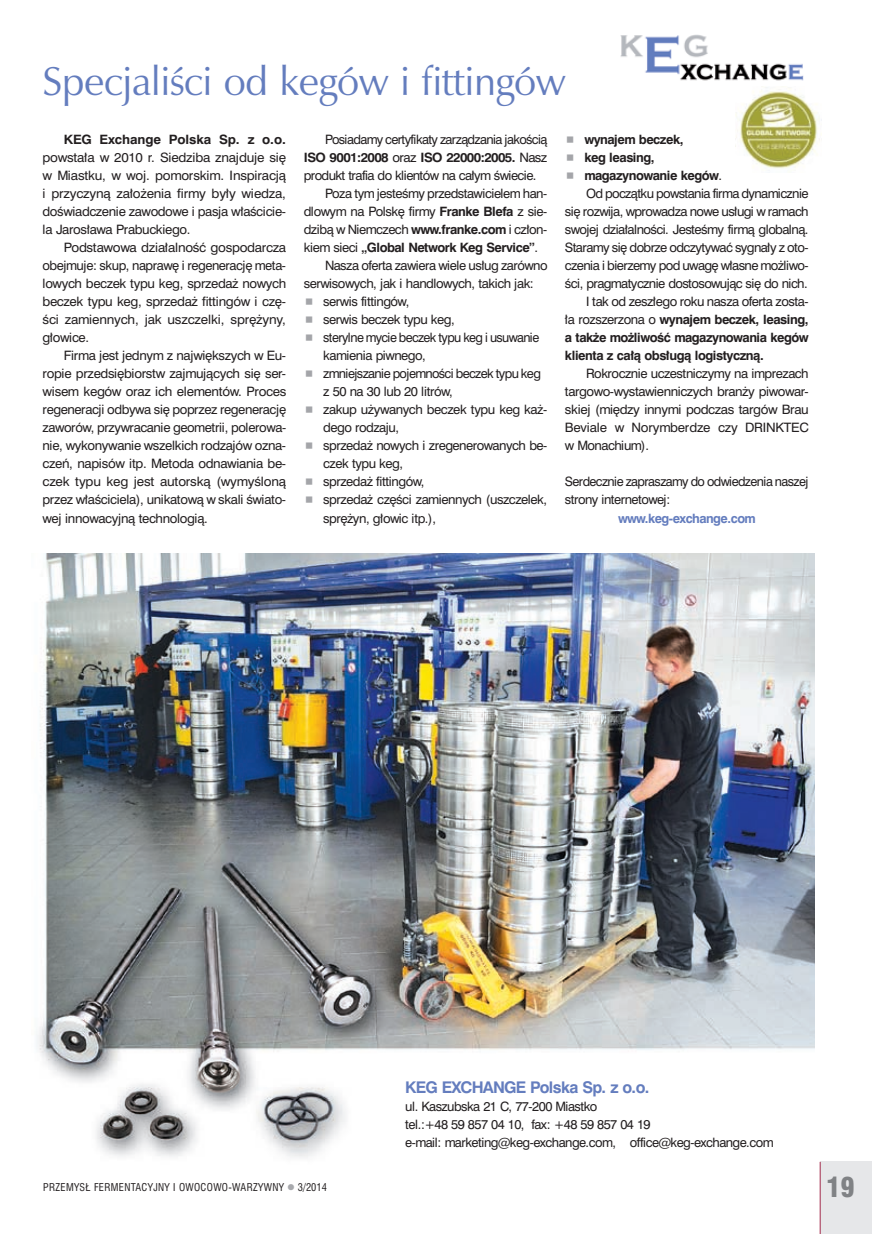
<style>
.page{position:relative;width:872px;height:1234px;background:#fff}
.page>*{position:absolute;margin:0;border:0;box-sizing:border-box;transform-origin:0 0}
.t1{font:40.5px "Zapf Humnst PL Roman A";letter-spacing:-.01em;color:#647dbe}
.t2{font:27px "Swis 721 Blk Cn PL Regular A";color:#808285}
.t3{font:700 15px "Swis 721 PL";letter-spacing:-.005em;color:#647dbe}
.t4{font:12px/18px "Swis 721 PL";color:#231f20;text-align:justify}
.t5{font:12px/18px "Swis 721 PL";color:#231f20;text-align:justify;scale:1.04 1}
.t6{font:700 12px "Swis 721 PL";color:#231f20}
.t7{font:700 12px "Swis 721 PL";letter-spacing:.035em;color:#231f20;scale:1.04 1}
.t8{font:700 12px "Swis 721 PL";letter-spacing:-.005em;color:#647dbe}
.t9{font:10.5px "Swis 721 Cn PL Roman A";letter-spacing:.03em;color:#231f20}
.s1{font-weight:400}
.s2{font-weight:700}
.s3{color:#a8a9ad}
</style>
<div class="page">
<div style="left:820px;top:1161px;width:52px;height:72px;background:#e6e7e9"></div>
<hr style="left:819px;top:1161px;width:1px;height:72px;background:#a32b4c">
<img style="left:36px;top:554px;width:778px;height:604px">
<img style="left:620px;top:34px;width:184px;height:47px">
<img style="left:735px;top:87px;width:85px;height:82px">
<h1 class="t1" style="left:43px;top:56px;width:525px">Specjaliści od kegów i fittingów</h1>
<p class="t7" style="left:64px;top:132px;width:215px">KEG Exchange Polska Sp. z o.o.</p>
<p class="t5" style="left:43px;top:148px;width:235px">powstała w 2010 r. Siedziba znajduje się w Miastku, w woj. pomorskim. Inspiracją i przyczyną założenia firmy były wiedza, doświadczenie zawodowe i pasja właścicie&shy;la Jarosława Prabuckiego.</p>
<p class="t5" style="left:43px;top:238px;width:235px;text-indent:21px">Podstawowa działalność gospodarcza obejmuje: skup, naprawę i regenerację meta&shy;lowych beczek typu keg, sprzedaż nowych beczek typu keg, sprzedaż fittingów i czę&shy;ści zamiennych, jak uszczelki, sprężyny, głowice.</p>
<p class="t4" style="left:43px;top:346px;width:245px;text-indent:21px">Firma jest jednym z największych w Eu&shy;ropie przedsiębiorstw zajmujących się ser&shy;wisem kegów oraz ich elementów. Proces regeneracji odbywa się poprzez regenerację zaworów, przywracanie geometrii, polerowa&shy;nie, wykonywanie wszelkich rodzajów ozna&shy;czeń, napisów itp. Metoda odnawiania be&shy;czek typu keg jest autorską (wymyśloną przez właściciela), unikatową w skali świato&shy;wej innowacyjną technologią.</p>
<p class="t4" style="left:325px;top:130px;width:223px">Posiadamy certyfikaty zarządzania jakością</p>
<p class="t6" style="left:304px;top:150px;width:244px">ISO 9001:2008 <span class="s1">oraz</span> ISO 22000:2005. <span class="s1">Nasz</span></p>
<p class="t4" style="left:304px;top:166px;width:234px">produkt trafia do klientów na całym świecie.</p>
<p class="t4" style="left:325px;top:184px;width:223px">Poza tym jesteśmy przedstawicielem han-</p>
<p class="t4" style="left:304px;top:202px;width:245px">dlowym na Polskę firmy <span class="s2">Franke Blefa</span> z sie-</p>
<p class="t4" style="left:304px;top:220px;width:245px">dzibą w Niemczech <span class="s2">www.franke.com</span> i człon-</p>
<p class="t6" style="left:304px;top:240px;width:236px"><span class="s1">kiem sieci</span> „Global Network Keg Service”<span class="s1">.</span></p>
<p class="t4" style="left:325px;top:256px;width:223px">Nasza oferta zawiera wiele usług zarówno</p>
<p class="t4" style="left:304px;top:274px;width:231px">serwisowych, jak i handlowych, takich jak:</p>
<p class="t4" style="left:323px;top:292px;width:87px">serwis fittingów,</p>
<p class="t4" style="left:323px;top:310px;width:133px">serwis beczek typu keg,</p>
<p class="t4" style="left:323px;top:328px;width:217px">sterylne mycie beczek typu keg i usuwanie</p>
<p class="t4" style="left:323px;top:346px;width:104px">kamienia piwnego,</p>
<p class="t4" style="left:323px;top:364px;width:219px">zmniejszanie pojemności beczek typu keg</p>
<p class="t4" style="left:323px;top:382px;width:131px">z 50 na 30 lub 20 litrów,</p>
<p class="t4" style="left:323px;top:400px;width:225px">zakup używanych beczek typu keg każ-</p>
<p class="t4" style="left:323px;top:418px;width:77px">dego rodzaju,</p>
<p class="t4" style="left:323px;top:436px;width:225px">sprzedaż nowych i zregenerowanych be-</p>
<p class="t4" style="left:323px;top:454px;width:81px">czek typu keg,</p>
<p class="t4" style="left:323px;top:472px;width:102px">sprzedaż fittingów,</p>
<p class="t4" style="left:323px;top:490px;width:225px">sprzedaż części zamiennych (uszczelek,</p>
<p class="t4" style="left:323px;top:508px;width:114px">sprężyn, głowic itp.),</p>
<p class="t6" style="left:584px;top:132px;width:100px">wynajem beczek,</p>
<p class="t6" style="left:584px;top:150px;width:71px">keg leasing,</p>
<p class="t6" style="left:584px;top:168px;width:139px">magazynowanie kegów<span class="s1">.</span></p>
<p class="t4" style="left:586px;top:184px;width:223px">Od początku powstania firma dynamicznie</p>
<p class="t4" style="left:565px;top:202px;width:245px">się rozwija, wprowadza nowe usługi w ramach</p>
<p class="t4" style="left:565px;top:220px;width:245px">swojej działalności. Jesteśmy firmą globalną.</p>
<p class="t4" style="left:565px;top:238px;width:245px">Staramy się dobrze odczytywać sygnały z oto-</p>
<p class="t4" style="left:565px;top:256px;width:245px">czenia i bierzemy pod uwagę własne możliwo-</p>
<p class="t4" style="left:565px;top:274px;width:244px">ści, pragmatycznie dostosowując się do nich.</p>
<p class="t4" style="left:586px;top:292px;width:223px">I tak od zeszłego roku nasza oferta zosta-</p>
<p class="t6" style="left:565px;top:312px;width:245px"><span class="s1">ła rozszerzona o</span> wynajem beczek, leasing,</p>
<p class="t6" style="left:565px;top:330px;width:245px">a także możliwość magazynowania kegów</p>
<p class="t6" style="left:565px;top:348px;width:200px">klienta z całą obsługą logistyczną.</p>
<p class="t4" style="left:565px;top:364px;width:245px;text-indent:21px">Rokrocznie uczestniczymy na imprezach targowo-wystawienniczych branży piwowar&shy;skiej (między innymi podczas targów Brau Beviale w Norymberdze czy DRINKTEC w Monachium).</p>
<p class="t4" style="left:565px;top:472px;width:245px">Serdecznie zapraszamy do odwiedzenia naszej strony internetowej:</p>
<p class="t8" style="left:618px;top:510px;width:139px">www.keg-exchange.com</p>
<p class="t3" style="left:405px;top:1076px;width:245px">KEG EXCHANGE Polska Sp. z o.o.</p>
<p class="t4" style="left:405px;top:1096px;width:369px;text-align:left">ul. Kaszubska 21 C, 77-200 Miastko<br>tel.:+48 59 857 04 10, fax: +48 59 857 04 19<br>e-mail: marketing@keg-exchange.com, office@keg-exchange.com</p>
<p class="t9" style="left:43px;top:1180px;width:285px">PRZEMYSŁ FERMENTACYJNY I OWOCOWO-WARZYWNY <span class="s3">●</span> 3/2014</p>
<h2 class="t2" style="left:826px;top:1170px;width:30px">19</h2>
</div>
